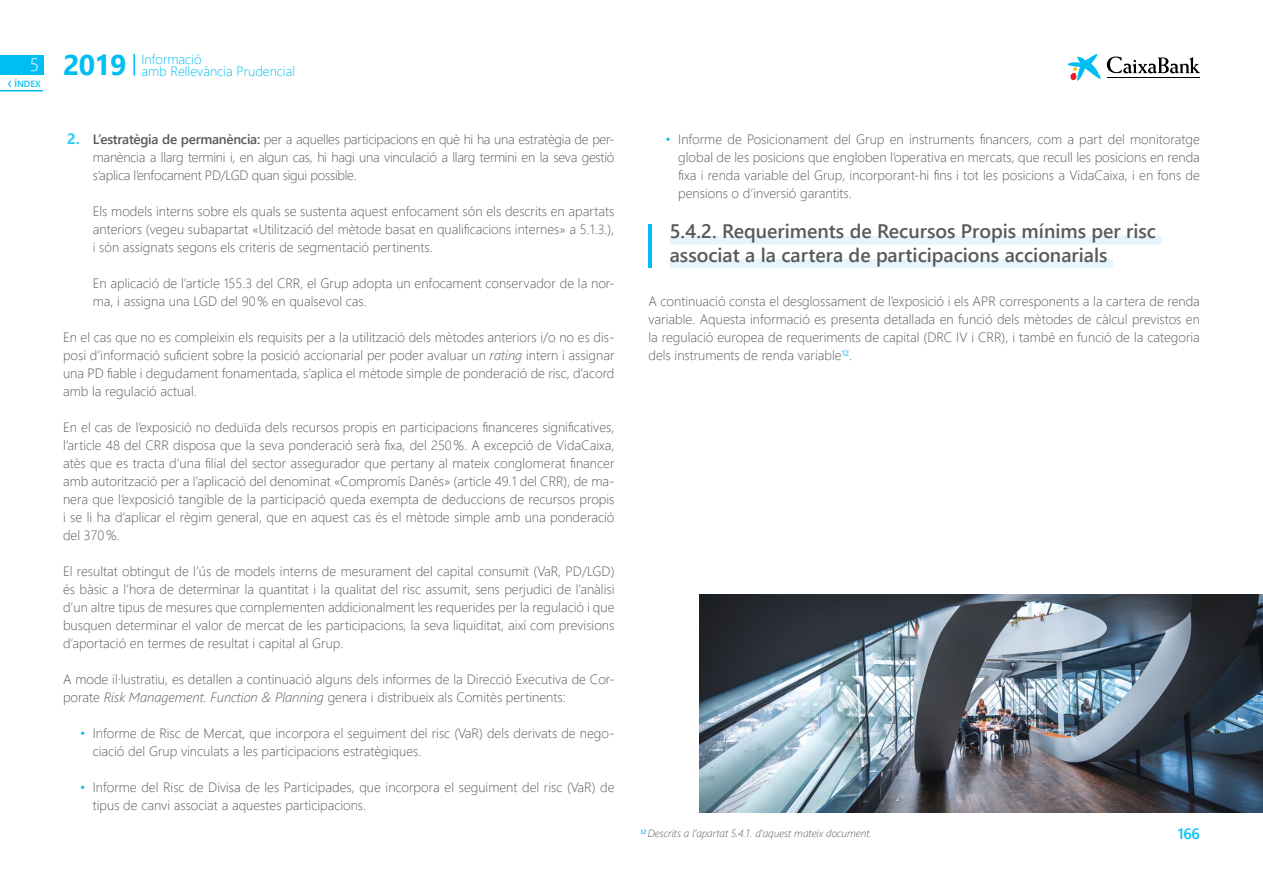
<style>
.page{position:relative;width:1263px;height:893px;background:#fff}
.page>*{position:absolute;margin:0;border:0;box-sizing:border-box;transform-origin:0 0}
.t1{font:600 19.5px/23.4px "Segoe UI";color:#58595b}
.t2{font:300 18px "Segoe UI";color:#fff}
.t3{font:600 15px "Segoe UI";color:#00bef2}
.t4{font:300 13.5px/18px "Segoe UI";color:#58595b;text-align:justify}
.t5{font:300 13.5px/12px "Segoe UI";color:#00bef2}
.t6{font:italic 300 10.5px "Segoe UI";color:#58595b}
.t7{font:600 9px "Segoe UI";color:#00bef2}
.s1{font-weight:700;font-size:28.5px}
.s2{font-weight:700;font-size:15px;color:#33cbf5}
.s3{font-weight:600}
.s4{font-style:italic}
.s5{color:#00bef2}
</style>
<div class="page">
<svg style="left:134px;top:54px;width:1px;height:21px"></svg>
<div style="left:0;top:55px;width:43px;height:20px;background:#00bef2"></div>
<svg style="left:1067px;top:54px;width:34px;height:27px"></svg>
<svg style="left:1107px;top:57px;width:93px;height:16px"></svg>
<hr style="left:1107px;top:77px;width:93px;height:1px;background:#000">
<hr style="left:0;top:90px;width:43px;height:2px;background:#00bef2">
<svg style="left:8px;top:80px;width:4px;height:8px"></svg>
<div style="left:670px;top:236px;width:491px;height:9px;background:#e6f5fb"></div>
<div style="left:670px;top:259px;width:443px;height:9px;background:#e6f5fb"></div>
<img style="left:699px;top:594px;width:564px;height:218px">
<hr style="left:648px;top:224px;width:4px;height:44px;background:#00bef2">
<h2 class="t2" style="left:30px;top:48px;width:11px">5</h2>
<p class="t7" style="left:14px;top:75px;width:28px">ÍNDEX</p>
<p class="t5" style="left:142px;top:52px;width:155px;text-indent:-79px"><span class="s1">2019</span> Informació<br>amb Rellevància Prudencial</p>
<p class="t4" style="left:93px;top:129px;width:523px;text-indent:-26px"><span class="s2">2.</span> <span class="s3">L’estratègia de permanència:</span> per a aquelles participacions en què hi ha una estratègia de per&shy;manència a llarg termini i, en algun cas, hi hagi una vinculació a llarg termini en la seva gestió s’aplica l’enfocament PD/LGD quan sigui possible.</p>
<p class="t4" style="left:93px;top:201px;width:523px">Els models interns sobre els quals se sustenta aquest enfocament són els descrits en apartats anteriors (vegeu subapartat «Utilització del mètode basat en qualificacions internes» a 5.1.3.), i són assignats segons els criteris de segmentació pertinents.</p>
<p class="t4" style="left:93px;top:273px;width:523px">En aplicació de l’article 155.3 del CRR, el Grup adopta un enfocament conservador de la nor&shy;ma, i assigna una LGD del 90% en qualsevol cas.</p>
<p class="t4" style="left:63px;top:327px;width:553px">En el cas que no es compleixin els requisits per a la utilització dels mètodes anteriors i/o no es dis&shy;posi d’informació suficient sobre la posició accionarial per poder avaluar un <span class="s4">rating</span> intern i assignar una PD fiable i degudament fonamentada, s’aplica el mètode simple de ponderació de risc, d’acord amb la regulació actual.</p>
<p class="t4" style="left:63px;top:417px;width:553px">En el cas de l’exposició no deduïda dels recursos propis en participacions financeres significatives, l’article 48 del CRR disposa que la seva ponderació serà fixa, del 250%. A excepció de VidaCaixa, atès que es tracta d’una filial del sector assegurador que pertany al mateix conglomerat financer amb autorització per a l’aplicació del denominat «Compromís Danès» (article 49.1 del CRR), de ma&shy;nera que l’exposició tangible de la participació queda exempta de deduccions de recursos propis i se li ha d’aplicar el règim general, que en aquest cas és el mètode simple amb una ponderació del 370%.</p>
<p class="t4" style="left:63px;top:561px;width:553px">El resultat obtingut de l’ús de models interns de mesurament del capital consumit (VaR, PD/LGD) és bàsic a l’hora de determinar la quantitat i la qualitat del risc assumit, sens perjudici de l’anàlisi d’un altre tipus de mesures que complementen addicionalment les requerides per la regulació i que busquen determinar el valor de mercat de les participacions, la seva liquiditat, així com previsions d’aportació en termes de resultat i capital al Grup.</p>
<p class="t4" style="left:63px;top:669px;width:553px">A mode il·lustratiu, es detallen a continuació alguns dels informes de la Direcció Executiva de Cor&shy;porate <span class="s4">Risk Management. Function &amp; Planning</span> genera i distribueix als Comitès pertinents:</p>
<p class="t4" style="left:93px;top:723px;width:523px;text-indent:-13px"><span class="s5">•</span> Informe de Risc de Mercat, que incorpora el seguiment del risc (VaR) dels derivats de nego&shy;ciació del Grup vinculats a les participacions estratègiques.</p>
<p class="t4" style="left:93px;top:777px;width:523px;text-indent:-13px"><span class="s5">•</span> Informe del Risc de Divisa de les Participades, que incorpora el seguiment del risc (VaR) de tipus de canvi associat a aquestes participacions.</p>
<p class="t4" style="left:678px;top:129px;width:523px;text-indent:-13px"><span class="s5">•</span> Informe de Posicionament del Grup en instruments financers, com a part del monitoratge global de les posicions que engloben l’operativa en mercats, que recull les posicions en renda fixa i renda variable del Grup, incorporant-hi fins i tot les posicions a VidaCaixa, i en fons de pensions o d’inversió garantits.</p>
<h1 class="t1" style="left:670px;top:218px;width:488px">5.4.2. Requeriments de Recursos Propis mínims per risc associat a la cartera de participacions accionarials</h1>
<p class="t4" style="left:648px;top:291px;width:553px">A continuació consta el desglossament de l’exposició i els APR corresponents a la cartera de renda variable. Aquesta informació es presenta detallada en funció dels mètodes de càlcul previstos en la regulació europea de requeriments de capital (DRC IV i CRR), i també en funció de la categoria dels instruments de renda variable<sup>12</sup>.</p>
<p class="t6" style="left:640px;top:824px;width:233px"><sup>12</sup> Descrits a l’apartat 5.4.1. d’aquest mateix document.</p>
<p class="t3" style="left:1178px;top:819px;width:24px">166</p>
</div>
